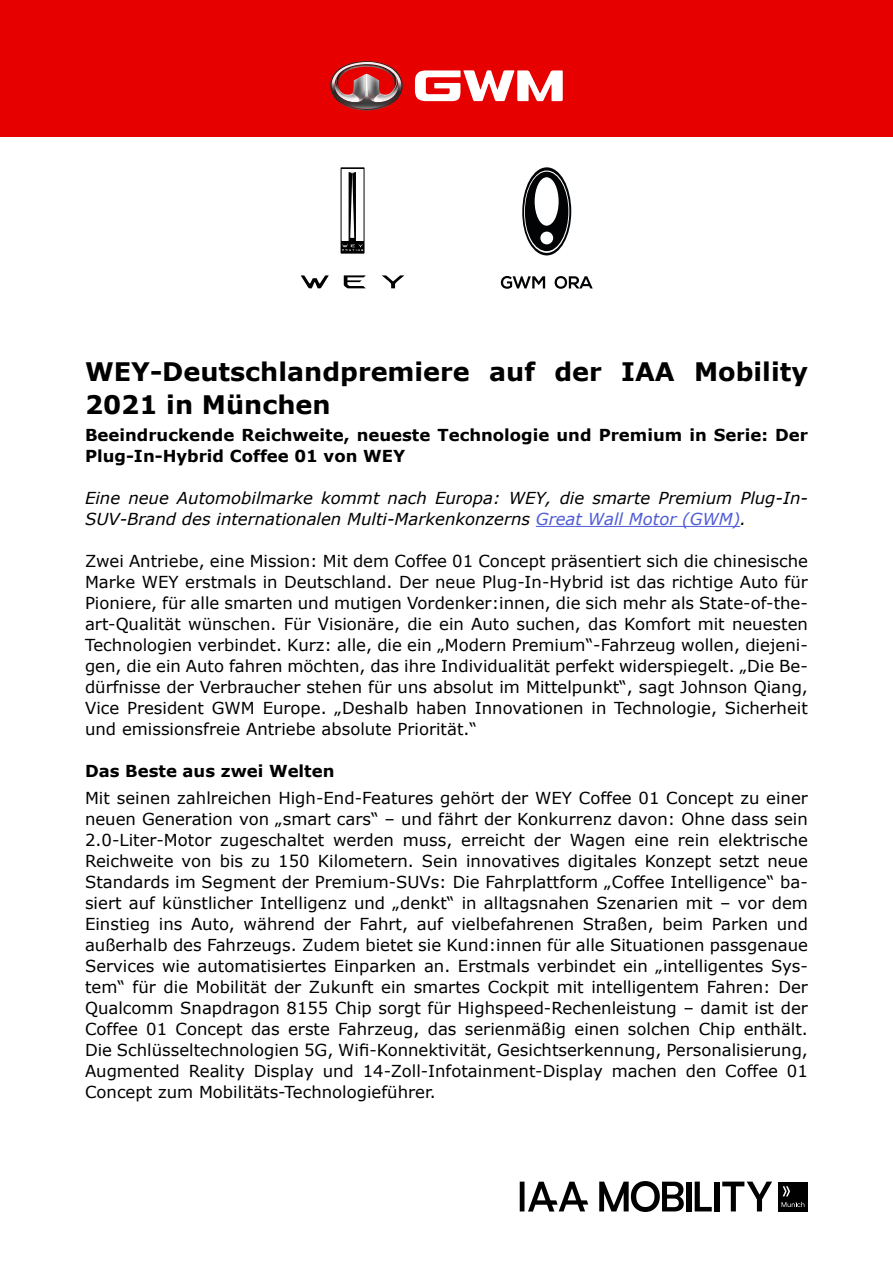
<style>
.page{position:relative;width:893px;height:1263px;background:#fff}
.page>*{position:absolute;margin:0;border:0;box-sizing:border-box;transform-origin:0 0}
.t1{font:700 25.5px/33px "Verdana";color:#000}
.t2{font:16.5px/21px "Verdana";color:#000;text-align:justify}
.t3{font:italic 16.5px/21px "Verdana";color:#000}
.t4{font:700 16.5px/21px "Verdana";color:#000}
.s1{color:#4f5cd6}
</style>
<div class="page">
<svg style="left:301px;top:275px;width:28px;height:13px"></svg>
<svg style="left:344px;top:275px;width:22px;height:13px"></svg>
<svg style="left:382px;top:275px;width:22px;height:13px"></svg>
<div style="left:0;top:0;width:893px;height:136px;background:#e60000"></div>
<svg style="left:330px;top:61px;width:73px;height:49px"></svg>
<svg style="left:415px;top:70px;width:148px;height:31px"></svg>
<svg style="left:341px;top:167px;width:24px;height:87px"></svg>
<svg style="left:501px;top:276px;width:44px;height:13px"></svg>
<svg style="left:555px;top:276px;width:38px;height:13px"></svg>
<svg style="left:522px;top:167px;width:49px;height:88px"></svg>
<svg style="left:520px;top:1181px;width:68px;height:30px"></svg>
<svg style="left:695px;top:1181px;width:17px;height:30px"></svg>
<div style="left:715px;top:1181px;width:5px;height:30px;background:#000"></div>
<svg style="left:722px;top:1181px;width:50px;height:30px"></svg>
<svg style="left:599px;top:1181px;width:85px;height:31px"></svg>
<div style="left:686px;top:1181px;width:5px;height:30px;background:#000"></div>
<div style="left:778px;top:1181px;width:30px;height:30px;background:#000"></div>
<svg style="left:783px;top:1186px;width:7px;height:10px"></svg>
<svg style="left:782px;top:1202px;width:22px;height:5px"></svg>
<hr style="left:536px;top:526px;width:204px;height:1px;background:#4f5cd6">
<h1 class="t1" style="left:85px;top:355px;width:724px">WEY-Deutschlandpremiere auf der IAA Mobility<br>2021 in München</h1>
<p class="t4" style="left:85px;top:425px;width:724px">Beeindruckende Reichweite, neueste Technologie und Premium in Serie: Der<br>Plug-In-Hybrid Coffee 01 von WEY</p>
<p class="t3" style="left:85px;top:488px;width:724px">Eine neue Automobilmarke kommt nach Europa: WEY, die smarte Premium Plug-In-<br>SUV-Brand des internationalen Multi-Markenkonzerns <span class="s1">Great Wall Motor (GWM)</span>.</p>
<p class="t2" style="left:85px;top:551px;width:724px">Zwei Antriebe, eine Mission: Mit dem Coffee 01 Concept präsentiert sich die chinesische Marke WEY erstmals in Deutschland. Der neue Plug-In-Hybrid ist das richtige Auto für Pioniere, für alle smarten und mutigen Vordenker:innen, die sich mehr als State-of-the&shy;art-Qualität wünschen. Für Visionäre, die ein Auto suchen, das Komfort mit neuesten Technologien verbindet. Kurz: alle, die ein „Modern Premium“-Fahrzeug wollen, diejeni&shy;gen, die ein Auto fahren möchten, das ihre Individualität perfekt widerspiegelt. „Die Be&shy;dürfnisse der Verbraucher stehen für uns absolut im Mittelpunkt“, sagt Johnson Qiang, Vice President GWM Europe. „Deshalb haben Innovationen in Technologie, Sicherheit und emissionsfreie Antriebe absolute Priorität.“</p>
<p class="t4" style="left:85px;top:761px;width:251px">Das Beste aus zwei Welten</p>
<p class="t2" style="left:85px;top:788px;width:724px">Mit seinen zahlreichen High-End-Features gehört der WEY Coffee 01 Concept zu einer neuen Generation von „smart cars“ – und fährt der Konkurrenz davon: Ohne dass sein 2.0-Liter-Motor zugeschaltet werden muss, erreicht der Wagen eine rein elektrische Reichweite von bis zu 150 Kilometern. Sein innovatives digitales Konzept setzt neue Standards im Segment der Premium-SUVs: Die Fahrplattform „Coffee Intelligence“ ba&shy;siert auf künstlicher Intelligenz und „denkt“ in alltagsnahen Szenarien mit – vor dem Einstieg ins Auto, während der Fahrt, auf vielbefahrenen Straßen, beim Parken und außerhalb des Fahrzeugs. Zudem bietet sie Kund:innen für alle Situationen passgenaue Services wie automatisiertes Einparken an. Erstmals verbindet ein „intelligentes Sys&shy;tem“ für die Mobilität der Zukunft ein smartes Cockpit mit intelligentem Fahren: Der Qualcomm Snapdragon 8155 Chip sorgt für Highspeed-Rechenleistung – damit ist der Coffee 01 Concept das erste Fahrzeug, das serienmäßig einen solchen Chip enthält.<br>Die Schlüsseltechnologien 5G, Wifi-Konnektivität, Gesichtserkennung, Personalisierung, Augmented Reality Display und 14-Zoll-Infotainment-Display machen den Coffee 01<br>Concept zum Mobilitäts-Technologieführer.</p>
</div>
